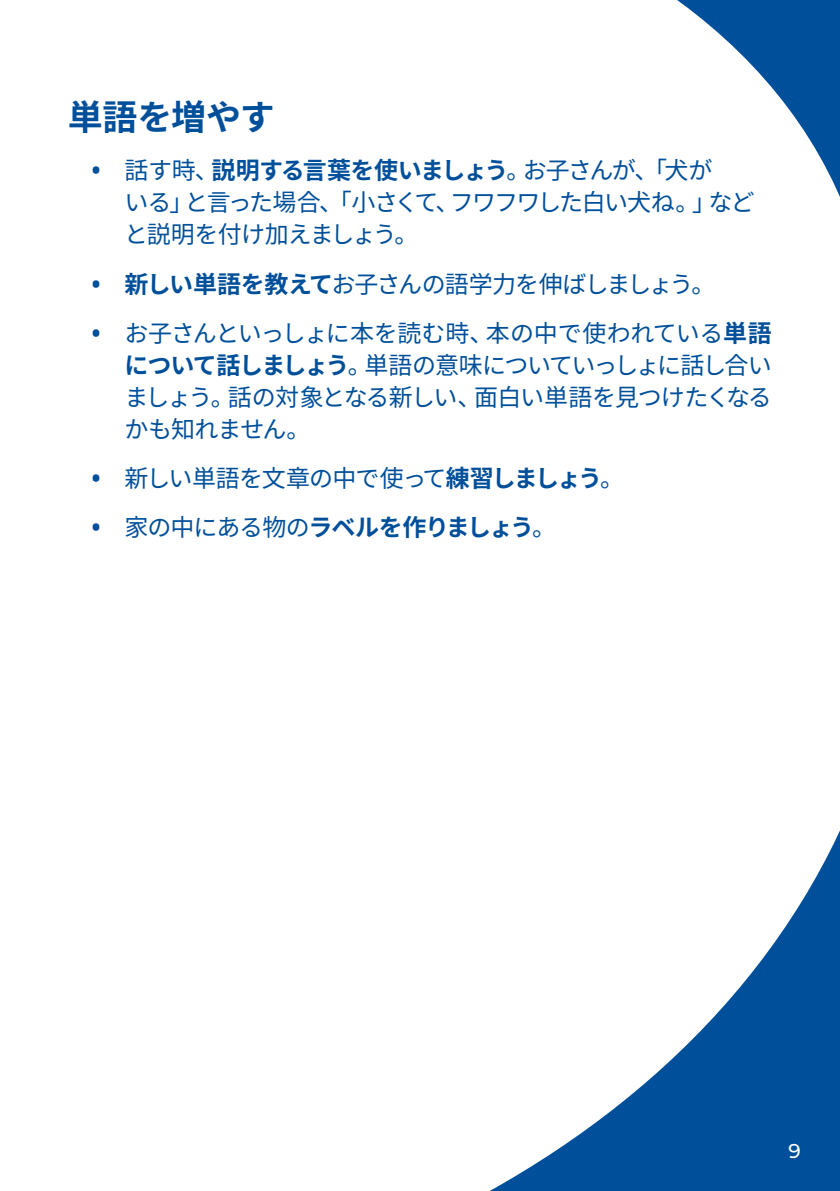
<style>
.page{position:relative;width:840px;height:1191px;background:#fff}
.page>*{position:absolute;margin:0;border:0;box-sizing:border-box;transform-origin:0 0}
.Heading_3_-_blue{font:700 35px "Noto Sans CJ Kjp";letter-spacing:-.005em;color:#004f9a}
.t1{font:24px/32px "Noto Sans CJ Kjp";letter-spacing:-.06em;color:#004f9a}
.t2{font:24px "Noto Sans CJ Kjp";letter-spacing:-.04em;color:#004f9a}
.t3{font:700 24px "Noto Sans CJ Kjp";letter-spacing:-.06em;color:#004f9a}
.t4{font:500 20px "Montserrat";color:#fff}
.s1{font-family:"Noto Sans";font-size:30px}
.s2{font-weight:700}
.s3{font-family:"Noto Sans";font-weight:400;font-size:30px}
.s4{font-weight:400}
</style>
<div class="page">
<svg style="left:490px;top:0;width:349px;height:1191px"></svg>
<h3 class="Heading_3_-_blue" style="left:68px;top:98px;width:208px">単語を増やす</h3>
<p class="t1" style="left:124px;top:155px;width:631px;text-indent:-34px"><span class="s1">•</span> 話す時、<span class="s2">説明する言葉を使いましょう</span>。お子さんが、「犬が<br>いる」と言った場合、「小さくて、フワフワした白い犬ね。」などと説明を付け加えましょう。</p>
<p class="t1" style="left:90px;top:268px;width:626px"><span class="s1">•</span> <span class="s2">新しい単語を教えて</span>お子さんの語学力を伸ばしましょう。</p>
<p class="t1" style="left:124px;top:317px;width:648px;text-align:justify;text-indent:-34px"><span class="s1">•</span> お子さんといっしょに本を読む時、本の中で使われている<span class="s2">単語について話しましょう</span>。単語の意味についていっしょに話し合いましょう。話の対象となる新しい、面白い単語を見つけたくなるかも知れません。</p>
<p class="t2" style="left:90px;top:464px;width:535px"><span class="s1">•</span> 新しい単語を文章の中で使って<span class="s2">練習しましょう</span>。</p>
<p class="t3" style="left:90px;top:513px;width:467px"><span class="s3">•</span> <span class="s4">家の中にある物の</span>ラベルを作りましょう<span class="s4">。</span></p>
<p class="t4" style="left:788px;top:1136px;width:14px">9</p>
</div>
